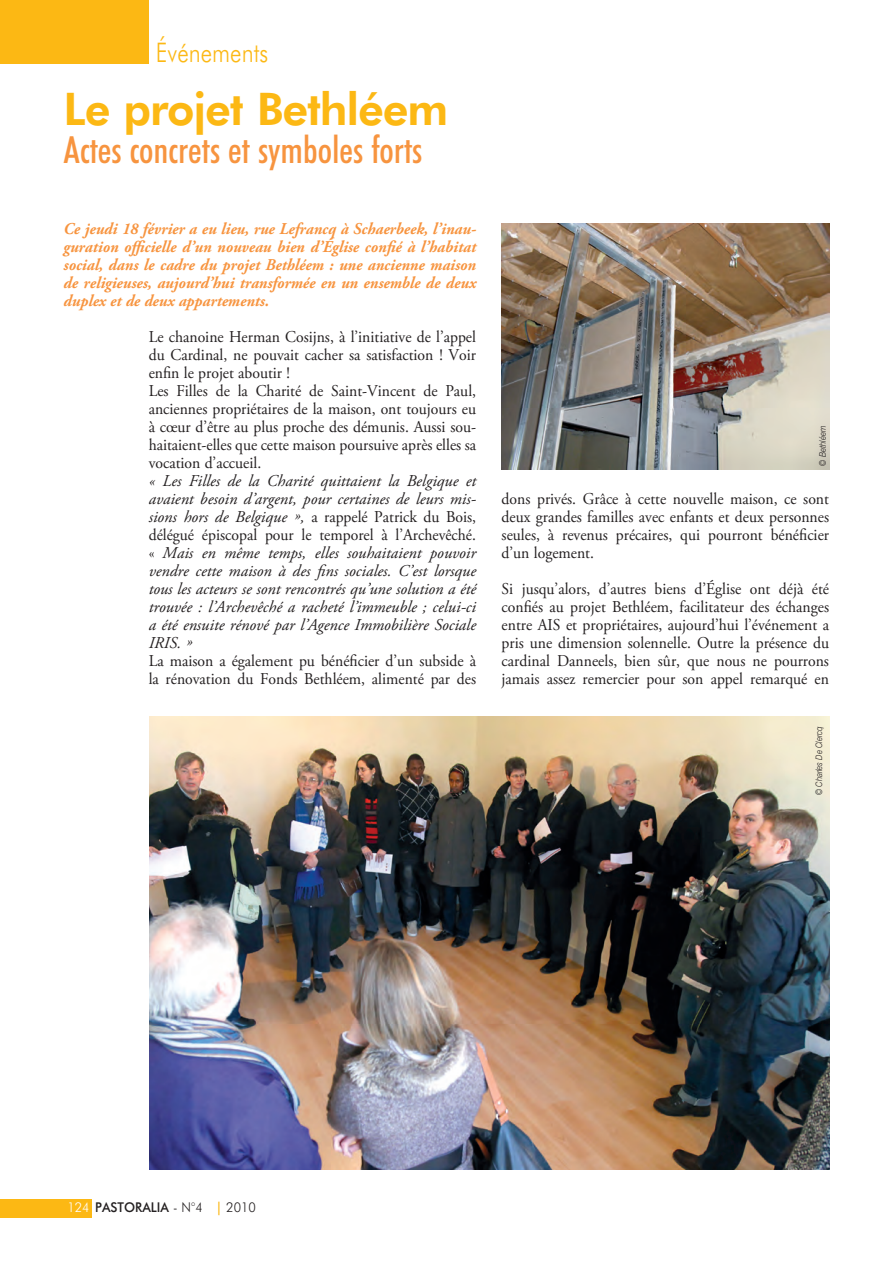
<style>
.page{position:relative;width:893px;height:1263px;background:#fff}
.page>*{position:absolute;margin:0;border:0;box-sizing:border-box;transform-origin:0 0}
.Titre{font:800 45px "Futura BT";letter-spacing:-.025em;color:#fcb814}
.Titre___Sous-Titre{font:500 condensed 37.5px "Futura BT";color:#f7943f}
.Rubrique{font:300 27px "Futura BT";color:#fcb814;scale:.85 1}
.Texte{font:16.5px/18px "Adobe Garamond Pro";color:#231f20;text-align:justify;scale:.95 1}
.Texte-2{font:italic 16.5px/18px "Adobe Garamond Pro";color:#231f20;text-align:justify}
.Texte-3{font:italic 700 16.5px/18px "Adobe Garamond Pro";color:#f7943f;text-align:justify;scale:.95 1}
.t1{font:500 13.5px "Futura BT";color:#231f20;scale:.95 1}
.t2{font:300 13.5px "Futura BT";color:#231f20;scale:.95 1}
.Copyright{font:italic 300 9px "Helvetica Neue LT Std";color:#231f20;scale:.85 1}
.s1{font-style:normal}
.s2{font-weight:300;color:#fff}
.s3{font-weight:300}
.s4{font-weight:500;color:#fcb814}
</style>
<div class="page">
<div style="left:0;top:0;width:149px;height:64px;background:#fcb814"></div>
<div style="left:0;top:1199px;width:91px;height:18px;background:#fcb814"></div>
<img style="left:149px;top:716px;width:680px;height:454px">
<img style="left:502px;top:224px;width:327px;height:245px">
<p class="Rubrique" style="left:156px;top:36px;width:134px">Événements</p>
<p class="Titre" style="left:64px;top:82px;width:386px">Le projet Bethléem</p>
<p class="Titre___Sous-Titre" style="left:64px;top:127px;width:360px">Actes concrets et symboles forts</p>
<p class="Texte-3" style="left:64px;top:220px;width:436px">Ce jeudi 18 février a eu lieu, rue Lefrancq à Schaerbeek, l’inau&shy;guration officielle d’un nouveau bien d’Église confié à l’habitat social, dans le cadre du projet Bethléem : une ancienne maison de religieuses, aujourd’hui transformée en un ensemble de deux duplex et de deux appartements.</p>
<p class="Texte" style="left:149px;top:328px;width:346px">Le chanoine Herman Cosijns, à l’initiative de l’appel du Cardinal, ne pouvait cacher sa satisfaction ! Voir enfin le projet aboutir !</p>
<p class="Texte" style="left:149px;top:382px;width:346px">Les Filles de la Charité de Saint-Vincent de Paul, anciennes propriétaires de la maison, ont toujours eu à cœur d’être au plus proche des démunis. Aussi sou&shy;haitaient-elles que cette maison poursuive après elles sa vocation d’accueil.</p>
<p class="Texte-2" style="left:149px;top:472px;width:329px">« Les Filles de la Charité quittaient la Belgique et avaient besoin d’argent, pour certaines de leurs mis&shy;sions hors de Belgique », <span class="s1">a rappelé Patrick du Bois, délégué épiscopal pour le temporel à l’Archevêché. «</span> Mais en même temps, elles souhaitaient pouvoir vendre cette maison à des fins sociales. C’est lorsque tous les acteurs se sont rencontrés qu’une solution a été trouvée : l’Archevêché a racheté l’immeuble ; celui-ci a été ensuite rénové par l’Agence Immobilière Sociale IRIS. »</p>
<p class="Texte" style="left:149px;top:652px;width:346px">La maison a également pu bénéficier d’un subside à la rénovation du Fonds Bethléem, alimenté par des</p>
<p class="Copyright" style="left:817px;top:466px;width:48px;rotate:-90deg">© Bethléem</p>
<p class="Texte" style="left:502px;top:490px;width:346px">dons privés. Grâce à cette nouvelle maison, ce sont deux grandes familles avec enfants et deux personnes seules, à revenus précaires, qui pourront bénéficier d’un logement.</p>
<p class="Texte" style="left:502px;top:580px;width:346px">Si jusqu’alors, d’autres biens d’Église ont déjà été confiés au projet Bethléem, facilitateur des échanges entre AIS et propriétaires, aujourd’hui l’événement a pris une dimension solennelle. Outre la présence du cardinal Danneels, bien sûr, que nous ne pourrons jamais assez remercier pour son appel remarqué en</p>
<p class="Copyright" style="left:814px;top:795px;width:82px;rotate:-90deg">© Charles De Clercq</p>
<p class="t1" style="left:67px;top:1199px;width:144px"><span class="s2">124</span> PASTORALIA <span class="s3">- N°4</span></p>
<p class="t2" style="left:216px;top:1199px;width:44px"><span class="s4">|</span> 2010</p>
</div>
